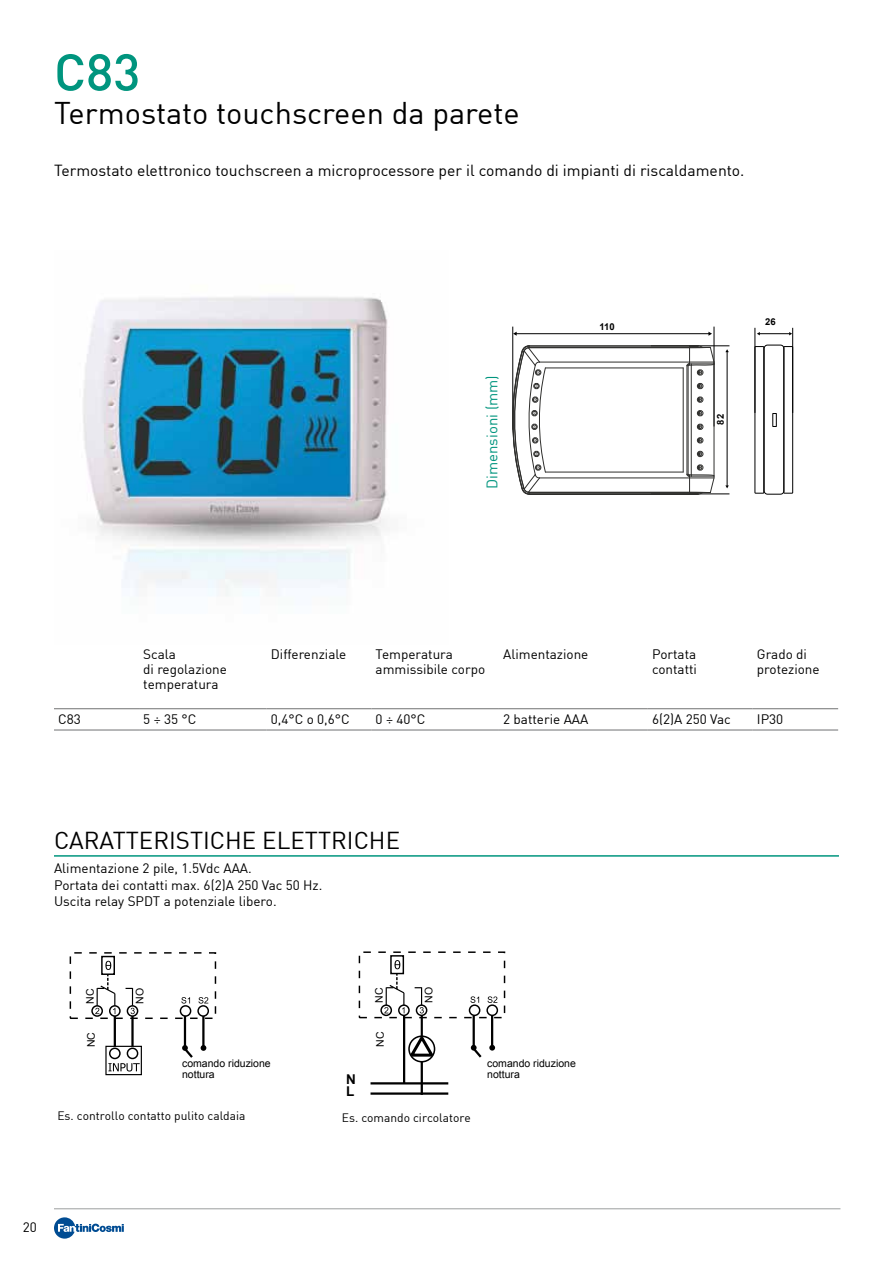
<style>
.page{position:relative;width:893px;height:1263px;background:#fff}
.page>*{position:absolute;margin:0;border:0;box-sizing:border-box;transform-origin:0 0}
.t1{font:500 51px "DIN";color:#00957e}
.t2{font:30.75px "DIN";color:#000}
.t3{font:24px "DIN";color:#000}
.t4{font:15.75px "DIN";color:#000}
.t5{font:15px "DIN";color:#00957e}
.t6{font:13.5px/15px "DIN";color:#000}
.t7{font:700 13.5px "Arial";color:#000}
.t8{font:12px "DIN";color:#000}
.t9{font:10.5px/10.5px "Arial";color:#000}
.t10{font:700 9.45px "Arial";color:#000}
</style>
<div class="page">
<hr style="left:54px;top:1208px;width:786px;height:1px;background:#9c9e9f">
<svg style="left:54px;top:1217px;width:70px;height:21px"></svg>
<img style="left:83px;top:297px;width:305px;height:299px">
<hr style="left:512px;top:327px;width:1px;height:99px;background:#000">
<hr style="left:651px;top:346px;width:78px;height:1px;background:#000">
<hr style="left:651px;top:494px;width:78px;height:1px;background:#000">
<hr style="left:516px;top:333px;width:193px;height:1px;background:#000">
<svg style="left:708px;top:332px;width:4px;height:4px"></svg>
<svg style="left:513px;top:332px;width:4px;height:4px"></svg>
<hr style="left:727px;top:352px;width:1px;height:134px;background:#000">
<hr style="left:714px;top:327px;width:1px;height:99px;background:#000">
<hr style="left:755px;top:328px;width:1px;height:85px;background:#000">
<hr style="left:792px;top:328px;width:1px;height:85px;background:#000">
<hr style="left:759px;top:333px;width:31px;height:1px;background:#000">
<div style="left:754px;top:346px;width:10px;height:148px;border:1px solid #000"></div>
<div style="left:783px;top:346px;width:10px;height:148px;border:1px solid #000"></div>
<div style="left:764px;top:345px;width:20px;height:150px;border:1px solid #000;border-radius:3px"></div>
<div style="left:772px;top:413px;width:5px;height:14px;border:1px solid #000"></div>
<hr style="left:529px;top:494px;width:161px;height:1px;background:#2f2f2d">
<hr style="left:529px;top:493px;width:161px;height:1px;background:#2f2f2d">
<hr style="left:529px;top:492px;width:161px;height:1px;background:#2f2f2d">
<hr style="left:540px;top:478px;width:174px;height:1px;background:#2f2f2d">
<hr style="left:545px;top:472px;width:138px;height:1px;background:#2f2f2d">
<svg style="left:512px;top:345px;width:34px;height:150px"></svg>
<hr style="left:545px;top:368px;width:138px;height:1px;background:#2f2f2d">
<hr style="left:540px;top:362px;width:174px;height:1px;background:#2f2f2d">
<hr style="left:683px;top:368px;width:1px;height:104px;background:#2f2f2d">
<hr style="left:529px;top:347px;width:161px;height:1px;background:#2f2f2d">
<hr style="left:529px;top:346px;width:161px;height:1px;background:#2f2f2d">
<hr style="left:529px;top:345px;width:161px;height:1px;background:#2f2f2d">
<svg style="left:686px;top:345px;width:29px;height:150px"></svg>
<svg style="left:139px;top:709px;width:614px;height:21px"></svg>
<hr style="left:54px;top:730px;width:85px;height:1px;background:#707172">
<hr style="left:139px;top:730px;width:128px;height:1px;background:#707172">
<hr style="left:267px;top:730px;width:104px;height:1px;background:#707172">
<hr style="left:371px;top:730px;width:128px;height:1px;background:#707172">
<hr style="left:499px;top:730px;width:149px;height:1px;background:#707172">
<hr style="left:753px;top:730px;width:85px;height:1px;background:#707172">
<hr style="left:54px;top:708px;width:85px;height:1px;background:#707172">
<hr style="left:139px;top:708px;width:128px;height:1px;background:#707172">
<hr style="left:267px;top:708px;width:104px;height:1px;background:#707172">
<hr style="left:371px;top:708px;width:128px;height:1px;background:#707172">
<hr style="left:499px;top:708px;width:149px;height:1px;background:#707172">
<hr style="left:648px;top:708px;width:105px;height:1px;background:#707172">
<hr style="left:753px;top:708px;width:85px;height:1px;background:#707172">
<hr style="left:648px;top:730px;width:105px;height:1px;background:#707172">
<hr style="left:54px;top:855px;width:785px;height:2px;background:#00957e">
<div style="left:109px;top:1005px;width:12px;height:12px;border:1px solid #000;border-radius:50%"></div>
<div style="left:91px;top:1005px;width:12px;height:12px;border:1px solid #000;border-radius:50%"></div>
<div style="left:127px;top:1005px;width:11px;height:12px;border:1px solid #000;border-radius:50%"></div>
<svg style="left:126px;top:988px;width:9px;height:26px"></svg>
<div style="left:101px;top:956px;width:14px;height:19px;border:1px solid #000"></div>
<svg style="left:95px;top:961px;width:21px;height:53px"></svg>
<hr style="left:131px;top:1016px;width:3px;height:30px;background:#000">
<div style="left:105px;top:1046px;width:37px;height:29px;border:1px solid #000"></div>
<div style="left:109px;top:1047px;width:12px;height:12px;border:1px solid #000;border-radius:50%"></div>
<div style="left:127px;top:1047px;width:11px;height:12px;border:1px solid #000;border-radius:50%"></div>
<svg style="left:108px;top:1063px;width:32px;height:8px"></svg>
<hr style="left:114px;top:1016px;width:2px;height:31px;background:#000">
<hr style="left:184px;top:1016px;width:2px;height:30px;background:#000">
<hr style="left:202px;top:1016px;width:3px;height:31px;background:#000">
<div style="left:180px;top:1005px;width:11px;height:12px;border:1px solid #000;border-radius:50%"></div>
<div style="left:197px;top:1005px;width:12px;height:12px;border:1px solid #000;border-radius:50%"></div>
<svg style="left:198px;top:997px;width:10px;height:6px"></svg>
<svg style="left:181px;top:997px;width:9px;height:6px"></svg>
<div style="left:70px;top:952px;width:146px;height:67px;border:1px dashed #000"></div>
<svg style="left:201px;top:1045px;width:5px;height:6px"></svg>
<svg style="left:182px;top:1045px;width:11px;height:13px"></svg>
<hr style="left:473px;top:1015px;width:2px;height:31px;background:#000">
<hr style="left:491px;top:1016px;width:2px;height:30px;background:#000">
<svg style="left:470px;top:1045px;width:25px;height:13px"></svg>
<div style="left:398px;top:1004px;width:12px;height:12px;border:1px solid #000;border-radius:50%"></div>
<div style="left:380px;top:1004px;width:12px;height:12px;border:1px solid #000;border-radius:50%"></div>
<div style="left:416px;top:1004px;width:11px;height:12px;border:1px solid #000;border-radius:50%"></div>
<svg style="left:415px;top:987px;width:9px;height:26px"></svg>
<div style="left:390px;top:955px;width:14px;height:19px;border:1px solid #000"></div>
<svg style="left:384px;top:960px;width:21px;height:53px"></svg>
<div style="left:469px;top:1004px;width:11px;height:12px;border:1px solid #000;border-radius:50%"></div>
<div style="left:486px;top:1004px;width:12px;height:12px;border:1px solid #000;border-radius:50%"></div>
<svg style="left:488px;top:996px;width:9px;height:7px"></svg>
<svg style="left:470px;top:996px;width:9px;height:7px"></svg>
<div style="left:359px;top:951px;width:146px;height:67px;border:1px dashed #000"></div>
<hr style="left:371px;top:1082px;width:77px;height:2px;background:#000">
<hr style="left:371px;top:1092px;width:77px;height:3px;background:#000">
<div style="left:408px;top:1035px;width:27px;height:27px;border:2px solid #000;border-radius:50%"></div>
<hr style="left:421px;top:1016px;width:2px;height:21px;background:#000">
<hr style="left:421px;top:1062px;width:2px;height:33px;background:#000">
<hr style="left:403px;top:1016px;width:2px;height:67px;background:#000">
<svg style="left:408px;top:1034px;width:28px;height:25px"></svg>
<h1 class="t1" style="left:54px;top:40px;width:88px">C83</h1>
<h2 class="t2" style="left:54px;top:93px;width:467px">Termostato touchscreen da parete</h2>
<p class="t4" style="left:54px;top:161px;width:692px">Termostato elettronico touchscreen a microprocessore per il comando di impianti di riscaldamento.</p>
<p class="t5" style="left:483px;top:489px;width:115px;rotate:-90deg">Dimensioni (mm)</p>
<p class="t10" style="left:599px;top:320px;width:17px">110</p>
<p class="t10" style="left:714px;top:425px;width:12px;rotate:-90deg">82</p>
<p class="t10" style="left:765px;top:315px;width:12px">26</p>
<p class="t6" style="left:143px;top:646px;width:85px">Scala<br>di regolazione temperatura</p>
<p class="t6" style="left:271px;top:646px;width:77px">Differenziale</p>
<p class="t6" style="left:376px;top:646px;width:111px">Temperatura ammissibile corpo</p>
<p class="t6" style="left:503px;top:646px;width:87px">Alimentazione</p>
<p class="t6" style="left:652px;top:646px;width:47px">Portata contatti</p>
<p class="t6" style="left:757px;top:646px;width:64px">Grado di protezione</p>
<p class="t6" style="left:58px;top:711px;width:24px">C83</p>
<p class="t6" style="left:143px;top:711px;width:55px">5 ÷ 35 °C</p>
<p class="t6" style="left:271px;top:711px;width:80px">0,4°C o 0,6°C</p>
<p class="t6" style="left:376px;top:711px;width:51px">0 ÷ 40°C</p>
<p class="t6" style="left:503px;top:711px;width:87px">2 batterie AAA</p>
<p class="t6" style="left:652px;top:711px;width:80px">6(2)A 250 Vac</p>
<p class="t6" style="left:757px;top:711px;width:28px">IP30</p>
<h3 class="t3" style="left:54px;top:825px;width:348px">CARATTERISTICHE ELETTRICHE</h3>
<p class="t6" style="left:54px;top:860px;width:270px;line-height:16.5px">Alimentazione 2 pile, 1.5Vdc AAA.<br>Portata dei contatti max. 6(2)A 250 Vac 50 Hz.<br>Uscita relay SPDT a potenziale libero.</p>
<p class="t9" style="left:85px;top:1003px;width:17px;rotate:-90deg">NC</p>
<p class="t9" style="left:135px;top:1003px;width:17px;rotate:-90deg">NO</p>
<p class="t9" style="left:374px;top:1003px;width:17px;rotate:-90deg">NC</p>
<p class="t9" style="left:424px;top:1003px;width:17px;rotate:-90deg">NO</p>
<p class="t9" style="left:86px;top:1047px;width:17px;rotate:-90deg">NC</p>
<p class="t9" style="left:375px;top:1046px;width:17px;rotate:-90deg">NC</p>
<p class="t9" style="left:182px;top:1058px;width:90px">comando riduzione nottura</p>
<p class="t7" style="left:346px;top:1070px;width:11px">N</p>
<p class="t9" style="left:487px;top:1058px;width:90px">comando riduzione nottura</p>
<p class="t7" style="left:346px;top:1082px;width:10px">L</p>
<p class="t8" style="left:57px;top:1108px;width:190px">Es. controllo contatto pulito caldaia</p>
<p class="t8" style="left:342px;top:1110px;width:130px">Es. comando circolatore</p>
<p class="t6" style="left:23px;top:1219px;width:16px">20</p>
</div>
